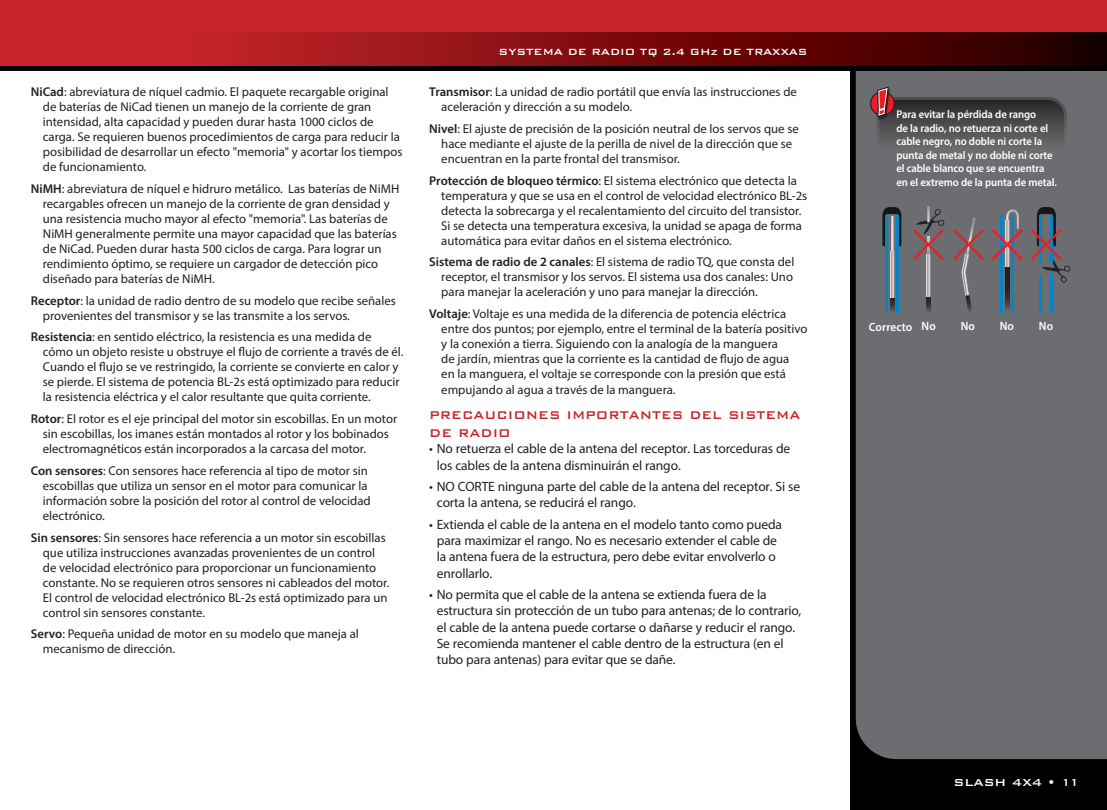
<style>
.page{position:relative;width:1107px;height:810px;background:#fff}
.page>*{position:absolute;margin:0;border:0;box-sizing:border-box;transform-origin:0 0}
.t1{font:500 15px/18px "Bank Gothic BT";color:#c8242b;scale:.95 1}
.t2{font:13.5px/16.2px "Myriad Pro";letter-spacing:-.01em;color:#231f20}
.t3{font:500 13.5px "Bank Gothic BT";color:#fff}
.t4{font:12.75px/15px "Myriad Pro";color:#231f20}
.t5{font:500 12px "Bank Gothic BT";color:#fff}
.t6{font:600 12px "Myriad Pro";letter-spacing:.01em;color:#fff;scale:.95 1}
.t7{font:600 11.25px/13.5px "Myriad Pro";letter-spacing:-.01em;color:#fff;scale:.95 1}
.s1{font-weight:600}
</style>
<div class="page">
<div style="left:850px;top:13px;width:257px;height:797px;background:#000"></div>
<div style="left:856px;top:71px;width:251px;height:688px;background:#6c6d70"></div>
<div style="left:0;top:0;width:1107px;height:70px;background:#000"></div>
<div style="left:0;top:0;width:1107px;height:51px;background:#c8242b"></div>
<svg style="left:0;top:32px;width:1107px;height:34px;background:#831013"></svg>
<div style="left:877px;top:97px;width:190px;height:72px;border:3px solid #fff;border-radius:18px"></div>
<svg style="left:871px;top:92px;width:23px;height:23px"></svg>
<div style="left:870px;top:91px;width:25px;height:25px;border:1px solid #231f20;border-radius:50%"></div>
<svg style="left:875px;top:85px;width:191px;height:82px;background:#5a5759"></svg>
<svg style="left:888px;top:252px;width:9px;height:61px"></svg>
<svg style="left:882px;top:207px;width:19px;height:45px"></svg>
<hr style="left:897px;top:216px;width:2px;height:97px;background:#0086cc">
<svg style="left:890px;top:297px;width:4px;height:16px"></svg>
<svg style="left:890px;top:252px;width:5px;height:45px"></svg>
<hr style="left:886px;top:216px;width:2px;height:97px;background:#0086cc">
<svg style="left:910px;top:206px;width:161px;height:107px;background:#6b6b72"></svg>
<p class="t4" style="left:43px;top:84px;width:361px;text-indent:-12px"><span class="s1">NiCad</span>: abreviatura de níquel cadmio. El paquete recargable original de baterías de NiCad tienen un manejo de la corriente de gran intensidad, alta capacidad y pueden durar hasta 1000 ciclos de carga. Se requieren buenos procedimientos de carga para reducir la posibilidad de desarrollar un efecto "memoria" y acortar los tiempos de funcionamiento.</p>
<p class="t4" style="left:43px;top:181px;width:358px;text-indent:-12px"><span class="s1">NiMH</span>: abreviatura de níquel e hidruro metálico. Las baterías de NiMH recargables ofrecen un manejo de la corriente de gran densidad y una resistencia mucho mayor al efecto "memoria". Las baterías de NiMH generalmente permite una mayor capacidad que las baterías de NiCad. Pueden durar hasta 500 ciclos de carga. Para lograr un rendimiento óptimo, se requiere un cargador de detección pico diseñado para baterías de NiMH.</p>
<p class="t4" style="left:43px;top:293px;width:354px;text-indent:-12px"><span class="s1">Receptor</span>: la unidad de radio dentro de su modelo que recibe señales provenientes del transmisor y se las transmite a los servos.</p>
<p class="t4" style="left:43px;top:329px;width:362px;text-indent:-12px"><span class="s1">Resistencia</span>: en sentido eléctrico, la resistencia es una medida de cómo un objeto resiste u obstruye el flujo de corriente a través de él.<br>Cuando el flujo se ve restringido, la corriente se convierte en calor y se pierde. El sistema de potencia BL-2s está optimizado para reducir la resistencia eléctrica y el calor resultante que quita corriente.</p>
<p class="t4" style="left:43px;top:411px;width:356px;text-indent:-12px"><span class="s1">Rotor</span>: El rotor es el eje principal del motor sin escobillas. En un motor sin escobillas, los imanes están montados al rotor y los bobinados electromagnéticos están incorporados a la carcasa del motor.</p>
<p class="t4" style="left:43px;top:463px;width:329px;text-indent:-12px"><span class="s1">Con sensores</span>: Con sensores hace referencia al tipo de motor sin escobillas que utiliza un sensor en el motor para comunicar la información sobre la posición del rotor al control de velocidad electrónico.</p>
<p class="t4" style="left:43px;top:530px;width:348px;text-indent:-12px"><span class="s1">Sin sensores</span>: Sin sensores hace referencia a un motor sin escobillas que utiliza instrucciones avanzadas provenientes de un control de velocidad electrónico para proporcionar un funcionamiento constante. No se requieren otros sensores ni cableados del motor.<br>El control de velocidad electrónico BL-2s está optimizado para un control sin sensores constante.</p>
<p class="t4" style="left:43px;top:626px;width:318px;text-indent:-12px"><span class="s1">Servo</span>: Pequeña unidad de motor en su modelo que maneja al mecanismo de dirección.</p>
<p class="t5" style="left:499px;top:45px;width:310px">SYSTEMA DE RADIO TQ 2.4 GHz DE TRAXXAS</p>
<p class="t4" style="left:441px;top:84px;width:357px;text-indent:-12px"><span class="s1">Transmisor</span>: La unidad de radio portátil que envía las instrucciones de aceleración y dirección a su modelo.</p>
<p class="t4" style="left:441px;top:121px;width:359px;text-indent:-12px"><span class="s1">Nivel</span>: El ajuste de precisión de la posición neutral de los servos que se hace mediante el ajuste de la perilla de nivel de la dirección que se encuentran en la parte frontal del transmisor.</p>
<p class="t4" style="left:441px;top:173px;width:368px;text-indent:-12px"><span class="s1">Protección de bloqueo térmico</span>: El sistema electrónico que detecta la temperatura y que se usa en el control de velocidad electrónico BL-2s detecta la sobrecarga y el recalentamiento del circuito del transistor.<br>Si se detecta una temperatura excesiva, la unidad se apaga de forma automática para evitar daños en el sistema electrónico.</p>
<p class="t4" style="left:441px;top:254px;width:355px;text-align:justify;text-indent:-12px"><span class="s1">Sistema de radio de 2 canales</span>: El sistema de radio TQ, que consta del receptor, el transmisor y los servos. El sistema usa dos canales: Uno para manejar la aceleración y uno para manejar la dirección.</p>
<p class="t4" style="left:441px;top:306px;width:368px;text-indent:-12px"><span class="s1">Voltaje</span>: Voltaje es una medida de la diferencia de potencia eléctrica entre dos puntos; por ejemplo, entre el terminal de la batería positivo y la conexión a tierra. Siguiendo con la analogía de la manguera<br>de jardín, mientras que la corriente es la cantidad de flujo de agua<br>en la manguera, el voltaje se corresponde con la presión que está</p>
<p class="t4" style="left:441px;top:382px;width:236px">empujando al agua a través de la manguera.</p>
<p class="t1" style="left:429px;top:406px;width:392px">PRECAUCIONES IMPORTANTES DEL SISTEMA<br>DE RADIO</p>
<p class="t2" style="left:437px;top:440px;width:355px;text-indent:-8px">• No retuerza el cable de la antena del receptor. Las torceduras de los cables de la antena disminuirán el rango.</p>
<p class="t2" style="left:437px;top:478px;width:365px;text-indent:-8px">• NO CORTE ninguna parte del cable de la antena del receptor. Si se corta la antena, se reducirá el rango.</p>
<p class="t2" style="left:437px;top:516px;width:347px;text-indent:-8px">• Extienda el cable de la antena en el modelo tanto como pueda para maximizar el rango. No es necesario extender el cable de la antena fuera de la estructura, pero debe evitar envolverlo o enrollarlo.</p>
<p class="t2" style="left:437px;top:586px;width:366px;text-indent:-8px">• No permita que el cable de la antena se extienda fuera de la estructura sin protección de un tubo para antenas; de lo contrario, el cable de la antena puede cortarse o dañarse y reducir el rango.<br>Se recomienda mantener el cable dentro de la estructura (en el tubo para antenas) para evitar que se dañe.</p>
<p class="t7" style="left:896px;top:107px;width:170px">Para evitar la pérdida de rango<br>de la radio, no retuerza ni corte el cable negro, no doble ni corte la punta de metal y no doble ni corte el cable blanco que se encuentra en el extremo de la punta de metal.</p>
<p class="t6" style="left:869px;top:320px;width:47px">Correcto</p>
<p class="t6" style="left:922px;top:319px;width:17px">No</p>
<p class="t6" style="left:961px;top:319px;width:17px">No</p>
<p class="t6" style="left:1000px;top:319px;width:17px">No</p>
<p class="t6" style="left:1039px;top:319px;width:17px">No</p>
<p class="t3" style="left:954px;top:775px;width:127px">SLASH 4X4 • 11</p>
</div>
